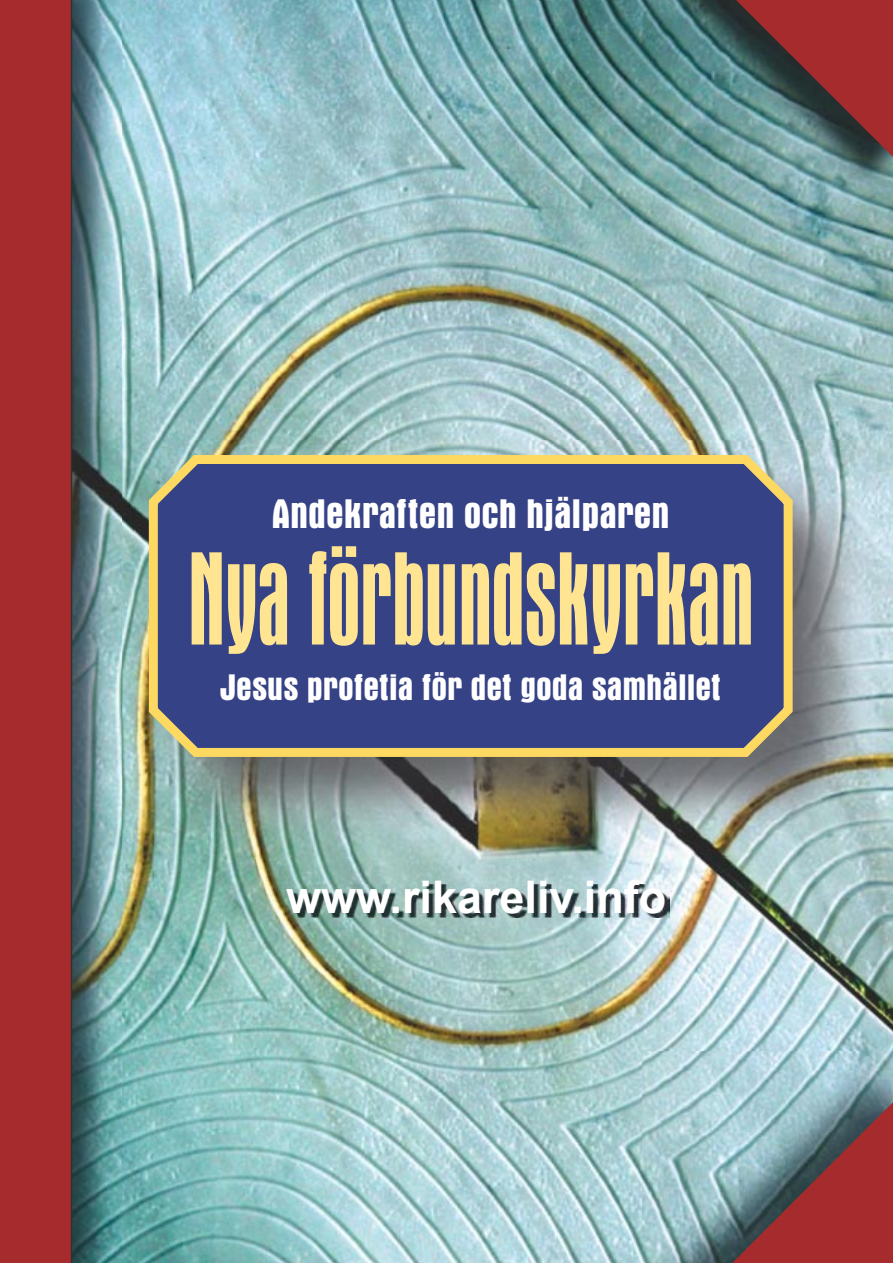
<style>
.page{position:relative;width:893px;height:1263px;background:#fff}
.page>*{position:absolute;margin:0;border:0;box-sizing:border-box;transform-origin:0 0}
.t1{font:condensed 135px "Aurora BT";color:#ffe492}
.t2{font:700 45px "Arial";color:#fff}
.t3{font:700 condensed 42px "Aurora BT";color:#fff}
.t4{font:700 condensed 37.5px "Aurora BT";color:#fff}
</style>
<div class="page">
<img style="left:72px;top:0;width:821px;height:1263px">
<img style="left:134px;top:440px;width:758px;height:416px">
<svg style="left:149px;top:455px;width:644px;height:302px;background:#485083"></svg>
<div style="left:0;top:0;width:72px;height:1263px;background:#a52b2d"></div>
<hr style="left:0;top:0;width:1px;height:1263px;background:#323235">
<hr style="left:0;top:1262px;width:72px;height:1px;background:#323235">
<hr style="left:71px;top:0;width:1px;height:1263px;background:#323235">
<hr style="left:0;top:0;width:72px;height:1px;background:#323235">
<img style="left:658px;top:0;width:235px;height:197px">
<svg style="left:724px;top:0;width:169px;height:173px;background:#745354"></svg>
<img style="left:643px;top:1051px;width:250px;height:212px">
<svg style="left:717px;top:1083px;width:176px;height:180px;background:#8b6b70"></svg>
<img style="left:291px;top:884px;width:378px;height:34px">
<p class="t3" style="left:272px;top:489px;width:399px">Andekraften och hjälparen</p>
<h1 class="t1" style="left:188px;top:528px;width:567px">Nya förbundskyrkan</h1>
<p class="t4" style="left:220px;top:666px;width:502px">Jesus profetia för det goda samhället</p>
<p class="t2" style="left:286px;top:867px;width:382px">www.rikareliv.info</p>
</div>
